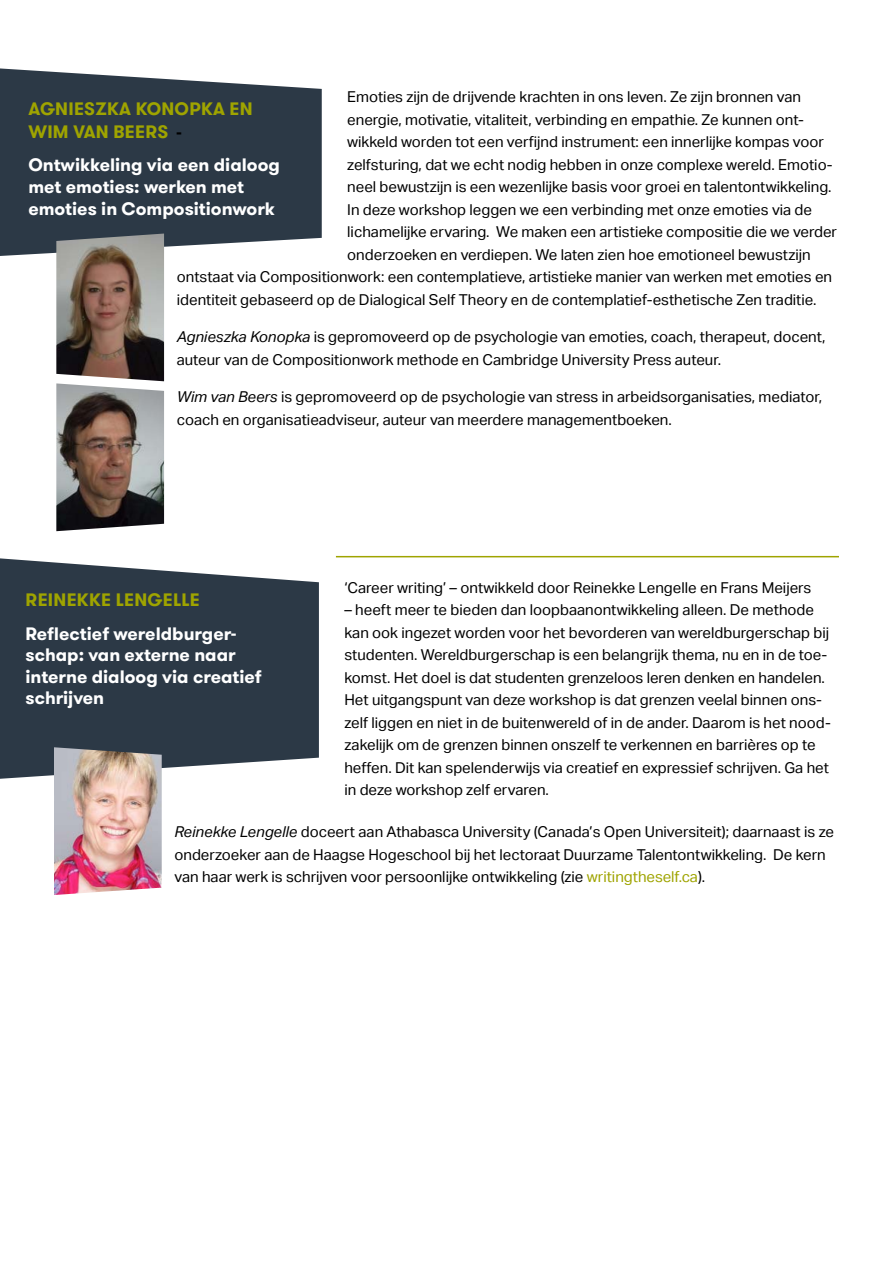
<style>
.page{position:relative;width:893px;height:1263px;background:#fff}
.page>*{position:absolute;margin:0;border:0;box-sizing:border-box;transform-origin:0 0}
.t1{font:700 18px/21.6px "GT Walsheim Pro";color:#fff}
.t2{font:700 18px/22.5px "GT Walsheim Pro";letter-spacing:.015em;color:#9fa400}
.t3{font:15px/22.5px "Aktiv Grotesk";color:#000}
.s1{font-style:italic}
.s2{font-family:"Aktiv Grotesk";font-size:15px;color:#000}
.s3{color:#9fa400}
</style>
<div class="page">
<svg style="left:0;top:68px;width:322px;height:188px;background:#404b57"></svg>
<svg style="left:0;top:558px;width:319px;height:221px;background:#404c58"></svg>
<hr style="left:336px;top:556px;width:503px;height:1px;background:#9fa400">
<img style="left:56px;top:234px;width:108px;height:147px">
<img style="left:56px;top:383px;width:108px;height:148px">
<img style="left:54px;top:747px;width:108px;height:148px">
<p class="t3" style="left:347px;top:86px;width:455px">Emoties zijn de drijvende krachten in ons leven. Ze zijn bronnen van</p>
<p class="t3" style="left:347px;top:108px;width:458px">energie, motivatie, vitaliteit, verbinding en empathie. Ze kunnen ont-</p>
<p class="t3" style="left:347px;top:131px;width:478px">wikkeld worden tot een verfijnd instrument: een innerlijke kompas voor</p>
<p class="t3" style="left:347px;top:153px;width:487px">zelfsturing, dat we echt nodig hebben in onze complexe wereld. Emotio-</p>
<p class="t3" style="left:347px;top:176px;width:486px">neel bewustzijn is een wezenlijke basis voor groei en talentontwikkeling.</p>
<p class="t3" style="left:347px;top:198px;width:466px">In deze workshop leggen we een verbinding met onze emoties via de</p>
<p class="t3" style="left:347px;top:221px;width:491px">lichamelijke ervaring. We maken een artistieke compositie die we verder</p>
<p class="t3" style="left:347px;top:243px;width:465px">onderzoeken en verdiepen. We laten zien hoe emotioneel bewustzijn</p>
<p class="t3" style="left:177px;top:266px;width:657px">ontstaat via Compositionwork: een contemplatieve, artistieke manier van werken met emoties en</p>
<p class="t3" style="left:177px;top:288px;width:641px">identiteit gebaseerd op de Dialogical Self Theory en de contemplatief-esthetische Zen traditie.</p>
<p class="t3" style="left:177px;top:326px;width:650px"><span class="s1">Agnieszka Konopka</span> is gepromoveerd op de psychologie van emoties, coach, therapeut, docent, auteur van de Compositionwork methode en Cambridge University Press auteur.</p>
<p class="t3" style="left:177px;top:386px;width:647px"><span class="s1">Wim van Beers</span> is gepromoveerd op de psychologie van stress in arbeidsorganisaties, mediator, coach en organisatieadviseur, auteur van meerdere managementboeken.</p>
<p class="t2" style="left:28px;top:98px;width:226px">AGNIESZKA KONOPKA EN<br>WIM VAN BEERS <span class="s2">-</span></p>
<p class="t1" style="left:28px;top:154px;width:253px">Ontwikkeling via een dialoog met emoties: werken met emoties in Compositionwork</p>
<p class="t3" style="left:344px;top:576px;width:468px">‘Career writing’ – ontwikkeld door Reinekke Lengelle en Frans Meijers</p>
<p class="t3" style="left:344px;top:599px;width:488px">– heeft meer te bieden dan loopbaanontwikkeling alleen. De methode kan ook ingezet worden voor het bevorderen van wereldburgerschap bij studenten. Wereldburgerschap is een belangrijk thema, nu en in de toe&shy;komst. Het doel is dat studenten grenzeloos leren denken en handelen.<br>Het uitgangspunt van deze workshop is dat grenzen veelal binnen ons&shy;zelf liggen en niet in de buitenwereld of in de ander. Daarom is het nood&shy;zakelijk om de grenzen binnen onszelf te verkennen en barrières op te heffen. Dit kan spelenderwijs via creatief en expressief schrijven. Ga het in deze workshop zelf ervaren.</p>
<p class="t3" style="left:174px;top:821px;width:661px"><span class="s1">Reinekke Lengelle</span> doceert aan Athabasca University (Canada’s Open Universiteit); daarnaast is ze onderzoeker aan de Haagse Hogeschool bij het lectoraat Duurzame Talentontwikkeling. De kern van haar werk is schrijven voor persoonlijke ontwikkeling (zie <span class="s3">writingtheself.ca</span>).</p>
<p class="t2" style="left:26px;top:588px;width:176px">REINEKKE LENGELLE</p>
<p class="t1" style="left:26px;top:623px;width:238px">Reflectief wereldburger&shy;schap: van externe naar interne dialoog via creatief schrijven</p>
</div>
